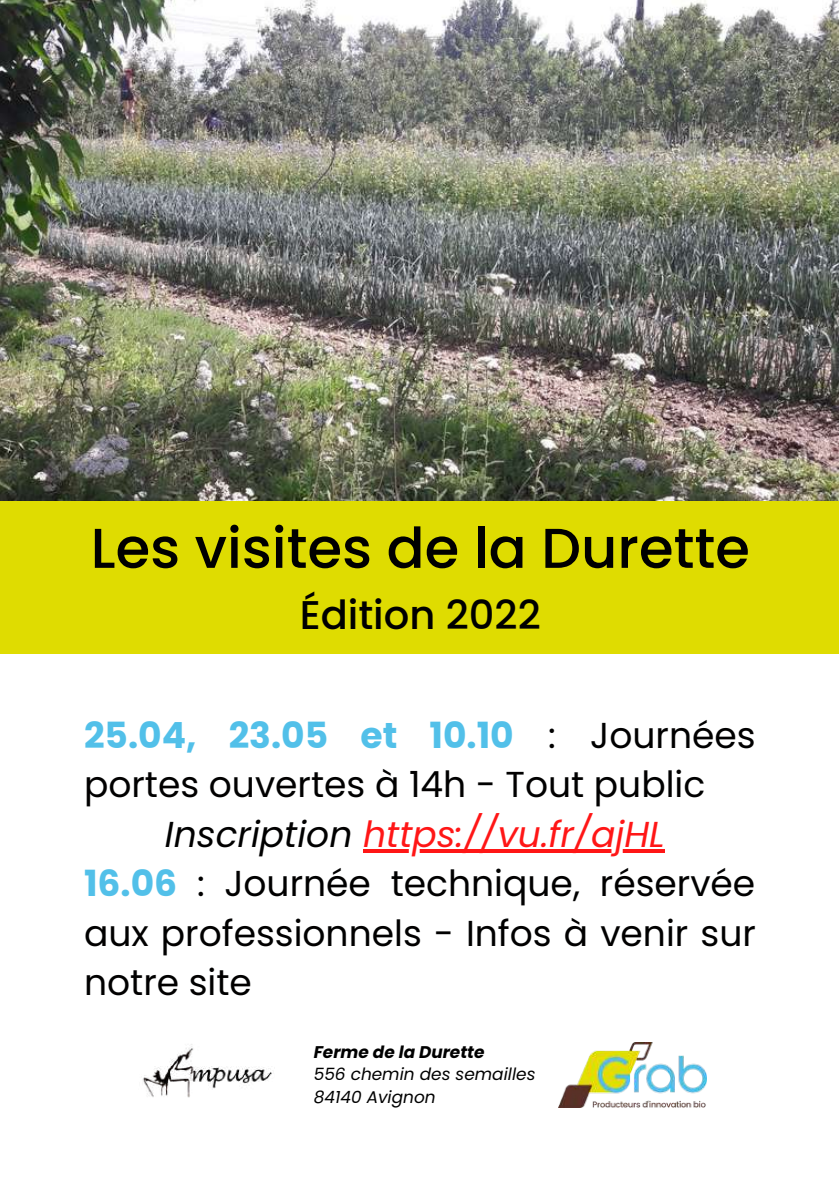
<style>
.page{position:relative;width:839px;height:1191px;background:#fff}
.page>*{position:absolute;margin:0;border:0;box-sizing:border-box;transform-origin:0 0}
.t1{font:500 56px "Poppins";color:#000}
.t2{font:500 40px "Poppins";color:#000}
.t3{font:36px "Poppins";color:#010000}
.t4{font:italic 36px "Poppins";color:#ff1616}
.t5{font:700 36px "Poppins";color:#52c0e9}
.t6{font:italic 17px/22.8px "Poppins";color:#000}
.t7{font:italic 700 17px "Poppins";color:#000}
.s1{font-weight:400;color:#010000}
.s2{color:#010000}
.s3{font-weight:700;color:#52c0e9}
</style>
<div class="page">
<img style="left:142px;top:1044px;width:130px;height:54px">
<img style="left:558px;top:1043px;width:148px;height:64px">
<img style="left:0;top:0;width:838px;height:654px">
<hr style="left:363px;top:850px;width:301px;height:3px;background:#ff1616">
<h1 class="t1" style="left:91px;top:509px;width:660px">Les visites de la Durette</h1>
<p class="t2" style="left:300px;top:587px;width:243px">Édition 2022</p>
<p class="t5" style="left:84px;top:710px;width:673px">25.04, 23.05 et 10.10 <span class="s1">: Journées</span></p>
<p class="t3" style="left:84px;top:759px;width:622px">portes ouvertes à 14h - Tout public</p>
<p class="t4" style="left:165px;top:809px;width:501px"><span class="s2">Inscription</span> https://vu.fr/ajHL</p>
<p class="t3" style="left:84px;top:858px;width:672px"><span class="s3">16.06</span> : Journée technique, réservée</p>
<p class="t3" style="left:84px;top:908px;width:673px">aux professionnels - Infos à venir sur</p>
<p class="t3" style="left:84px;top:958px;width:169px">notre site</p>
<p class="t7" style="left:314px;top:1040px;width:172px">Ferme de la Durette</p>
<p class="t6" style="left:314px;top:1063px;width:223px">556 chemin des semailles<br>84140 Avignon</p>
</div>
